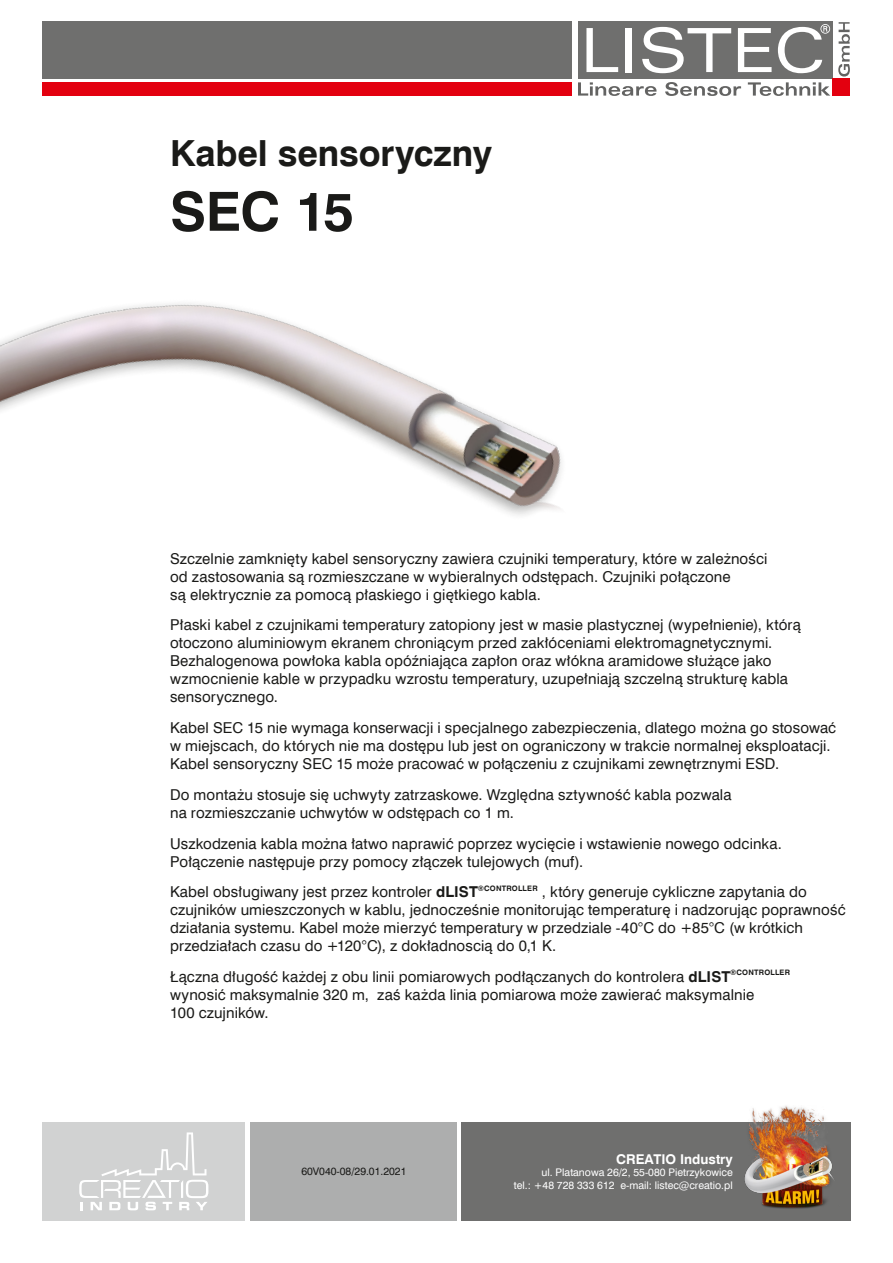
<style>
.page{position:relative;width:893px;height:1263px;background:#fff}
.page>*{position:absolute;margin:0;border:0;box-sizing:border-box;transform-origin:0 0}
.t1{font:700 54px "Swis 721 EU";color:#1a1a18}
.t2{font:700 36px "Swis 721 EU";letter-spacing:-.005em;color:#1a1a18}
.t3{font:15px/18px "Swis 721 EU";letter-spacing:.005em;color:#1a1a18}
.t4{font:700 13.5px "Swis 721 EU";color:#fff}
.t5{font:10.5px/12.6px "Swis 721 EU";color:#fff;text-align:right}
.t6{font:10.5px "Swis 721 EU";color:#1a1a18}
.s1{font-weight:700}
</style>
<div class="page">
<img style="left:0;top:21px;width:773px;height:495px">
<div style="left:461px;top:1122px;width:389px;height:98px;background:#6f6f6e"></div>
<div style="left:43px;top:1122px;width:202px;height:98px;background:#d1d2d2"></div>
<svg style="left:79px;top:1132px;width:129px;height:78px"></svg>
<div style="left:250px;top:1122px;width:206px;height:98px;background:#adaeae"></div>
<img style="left:744px;top:1106px;width:90px;height:103px">
<div style="left:578px;top:21px;width:255px;height:57px;background:#6f6f6e"></div>
<svg style="left:586px;top:28px;width:32px;height:44px"></svg>
<div style="left:626px;top:28px;width:6px;height:44px;background:#fff"></div>
<svg style="left:642px;top:27px;width:89px;height:46px"></svg>
<svg style="left:738px;top:28px;width:34px;height:44px"></svg>
<svg style="left:778px;top:24px;width:52px;height:49px"></svg>
<div style="left:833px;top:78px;width:17px;height:18px;background:#e3000f"></div>
<svg style="left:578px;top:82px;width:78px;height:14px"></svg>
<svg style="left:665px;top:82px;width:76px;height:14px"></svg>
<svg style="left:748px;top:82px;width:82px;height:14px"></svg>
<svg style="left:838px;top:22px;width:12px;height:55px"></svg>
<div style="left:43px;top:83px;width:529px;height:13px;background:#e3000f"></div>
<div style="left:43px;top:21px;width:529px;height:58px;background:#6f6f6e"></div>
<h2 class="t2" style="left:170px;top:131px;width:323px">Kabel sensoryczny</h2>
<h1 class="t1" style="left:170px;top:178px;width:185px">SEC 15</h1>
<p class="t3" style="left:170px;top:550px;width:599px">Szczelnie zamknięty kabel sensoryczny zawiera czujniki temperatury, które w zależności od zastosowania są rozmieszczane w wybieralnych odstępach. Czujniki połączone<br>są elektrycznie za pomocą płaskiego i giętkiego kabla.</p>
<p class="t3" style="left:170px;top:616px;width:632px">Płaski kabel z czujnikami temperatury zatopiony jest w masie plastycznej (wypełnienie), którą otoczono aluminiowym ekranem chroniącym przed zakłóceniami elektromagnetycznymi.<br>Bezhalogenowa powłoka kabla opóźniająca zapłon oraz włókna aramidowe służące jako wzmocnienie kable w przypadku wzrostu temperatury, uzupełniają szczelną strukturę kabla sensorycznego.</p>
<p class="t3" style="left:170px;top:719px;width:668px">Kabel SEC 15 nie wymaga konserwacji i specjalnego zabezpieczenia, dlatego można go stosować w miejscach, do których nie ma dostępu lub jest on ograniczony w trakcie normalnej eksploatacji.<br>Kabel sensoryczny SEC 15 może pracować w połączeniu z czujnikami zewnętrznymi ESD.</p>
<p class="t3" style="left:170px;top:786px;width:563px">Do montażu stosuje się uchwyty zatrzaskowe. Względna sztywność kabla pozwala na rozmieszczanie uchwytów w odstępach co 1 m.</p>
<p class="t3" style="left:170px;top:835px;width:613px">Uszkodzenia kabla można łatwo naprawić poprzez wycięcie i wstawienie nowego odcinka.<br>Połączenie następuje przy pomocy złączek tulejowych (muf).</p>
<p class="t3" style="left:170px;top:883px;width:677px">Kabel obsługiwany jest przez kontroler <span class="s1">dLIST</span><sup>®CONTROLLER</sup> , który generuje cykliczne zapytania do czujników umieszczonych w kablu, jednocześnie monitorując temperaturę i nadzorując poprawność działania systemu. Kabel może mierzyć temperatury w przedziale -40°C do +85°C (w krótkich przedziałach czasu do +120°C), z dokładnoscią do 0,1 K.</p>
<p class="t3" style="left:170px;top:968px;width:621px">Łączna długość każdej z obu linii pomiarowych podłączanych do kontrolera <span class="s1">dLIST</span><sup>®CONTROLLER </sup>wynosić maksymalnie 320 m, zaś każda linia pomiarowa może zawierać maksymalnie<br>100 czujników.</p>
<p class="t6" style="left:301px;top:1165px;width:107px">60V040-08/29.01.2021</p>
<p class="t4" style="left:616px;top:1150px;width:118px">CREATIO Industry</p>
<p class="t5" style="left:514px;top:1167px;width:220px">ul. Platanowa 26/2, 55-080 Pietrzykowice<br>tel.: +48 728 333 612 e-mail: listec@creatio.pl</p>
</div>
